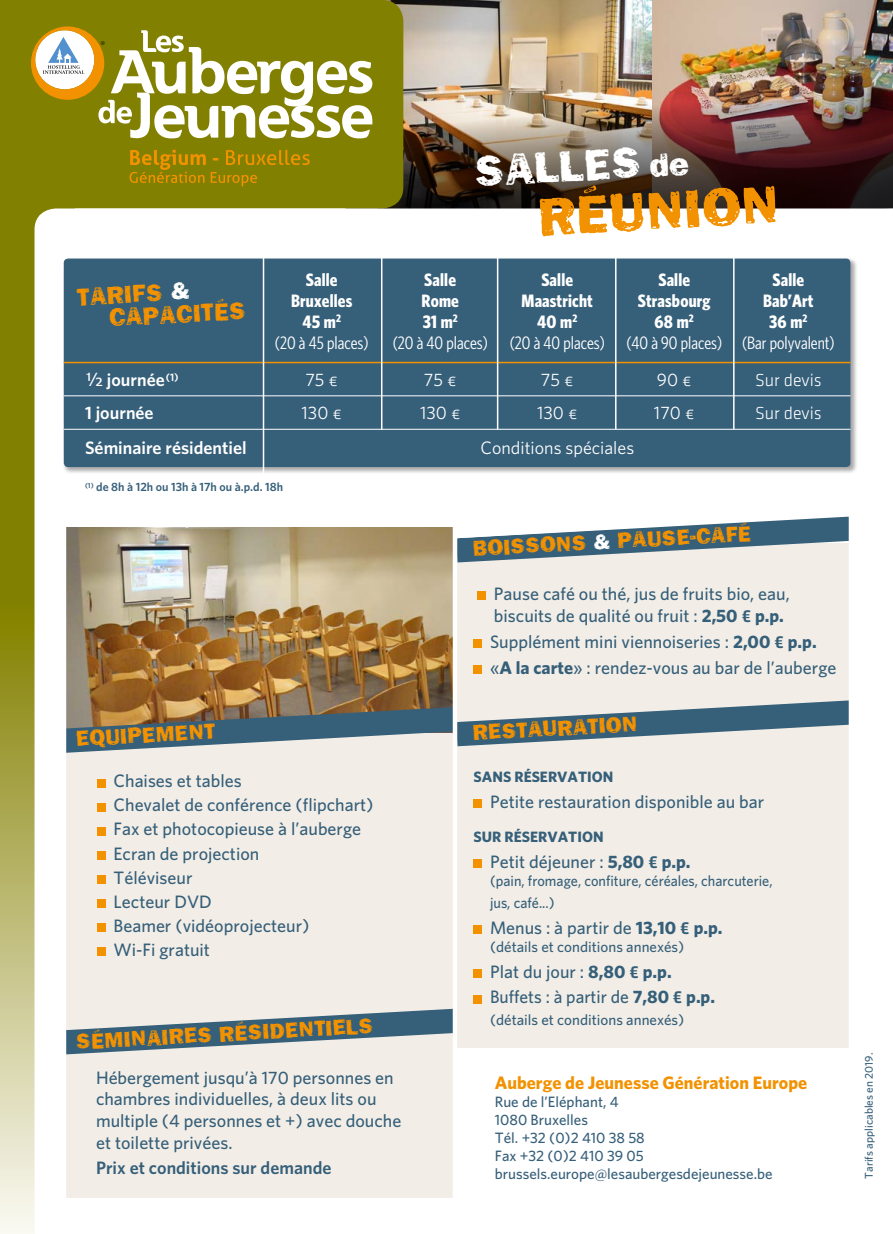
<style>
.page{position:relative;width:893px;height:1234px;background:#fff}
.page>*{position:absolute;margin:0;border:0;box-sizing:border-box;transform-origin:0 0}
.t1{font:55.35px "Frankie";color:#f39200}
.t2{font:45.6px "Frankie";color:#fff}
.t3{font:25.5px/22.4px "Frankie";color:#f39200}
.t4{font:22.5px "Frankie";color:#f39200}
.t5{font:500 18px/24px "Whitney";color:#365f79}
.t6{font:700 18px "Whitney Condensed";letter-spacing:.01em;color:#fff}
.t7{font:18px "Whitney Condensed";color:#fff}
.t8{font:18px "Whitney";color:#fff}
.t9{font:600 18px "Whitney";color:#fff}
.t10{font:700 18px "Whitney";color:#f39200}
.t11{font:600 18px "Whitney";color:#365f79}
.t12{font:18px "Klavika Light OSF";color:#fff}
.t13{font:500 15px/18px "Whitney";color:#365f79}
.t14{font:500 15px/21.6px "Whitney";color:#365f79;scale:.95 1}
.t15{font:700 15px "Whitney";color:#365f79}
.t16{font:600 12px "Whitney";color:#365f79}
.t17{font:500 11.25px "Whitney";color:#365f79}
.s1{color:#fff}
.s2{font-size:33.45px}
.s3{font-family:"Verdana";font-weight:400}
.s4{font-family:"Klavika Light OSF"}
.s5{font-weight:700}
.s6{font-family:"Klavika"}
</style>
<div class="page">
<img style="left:386px;top:0;width:266px;height:79px">
<img style="left:652px;top:0;width:241px;height:79px">
<img style="left:386px;top:79px;width:507px;height:129px">
<div style="left:0;top:0;width:35px;height:608px;background:#828000"></div>
<div style="left:0;top:0;width:403px;height:208px;background:#828000;border-radius:21px"></div>
<svg style="left:31px;top:26px;width:341px;height:112px"></svg>
<svg style="left:130px;top:150px;width:180px;height:36px"></svg>
<div style="left:0;top:604px;width:35px;height:629px;background:linear-gradient(to bottom,#837f00,#faf8f3)"></div>
<div style="left:63px;top:258px;width:794px;height:216px;background:#000;opacity:.35"></div>
<div style="left:64px;top:258px;width:786px;height:209px;background:#365f79;border-radius:4px"></div>
<hr style="left:64px;top:395px;width:786px;height:1px;background:#fff">
<hr style="left:64px;top:429px;width:786px;height:1px;background:#fff">
<hr style="left:64px;top:362px;width:786px;height:1px;background:#f39200">
<hr style="left:263px;top:254px;width:1px;height:220px;background:#fff">
<hr style="left:381px;top:248px;width:1px;height:181px;background:#fff">
<hr style="left:497px;top:249px;width:1px;height:180px;background:#fff">
<hr style="left:733px;top:249px;width:2px;height:180px;background:#fff">
<hr style="left:615px;top:249px;width:1px;height:180px;background:#fff">
<div style="left:64px;top:543px;width:787px;height:503px;background:#f2eee7"></div>
<div style="left:97px;top:778px;width:9px;height:9px;background:#f39200"></div>
<div style="left:97px;top:802px;width:9px;height:9px;background:#f39200"></div>
<div style="left:97px;top:826px;width:9px;height:9px;background:#f39200"></div>
<div style="left:97px;top:850px;width:9px;height:9px;background:#f39200"></div>
<div style="left:97px;top:874px;width:9px;height:9px;background:#f39200"></div>
<div style="left:97px;top:898px;width:9px;height:9px;background:#f39200"></div>
<div style="left:97px;top:922px;width:9px;height:9px;background:#f39200"></div>
<div style="left:97px;top:946px;width:9px;height:9px;background:#f39200"></div>
<div style="left:478px;top:591px;width:8px;height:9px;background:#f39200"></div>
<div style="left:474px;top:639px;width:8px;height:8px;background:#f39200"></div>
<div style="left:474px;top:665px;width:8px;height:8px;background:#f39200"></div>
<img style="left:66px;top:527px;width:387px;height:173px">
<svg style="left:66px;top:700px;width:783px;height:52px"></svg>
<div style="left:64px;top:994px;width:390px;height:203px;background:#f2eee7"></div>
<svg style="left:66px;top:1008px;width:387px;height:46px"></svg>
<hr style="left:453px;top:521px;width:4px;height:712px;background:#fff">
<hr style="left:62px;top:517px;width:4px;height:716px;background:#fff">
<hr style="left:849px;top:503px;width:4px;height:730px;background:#fff">
<svg style="left:457px;top:516px;width:392px;height:46px"></svg>
<div style="left:474px;top:799px;width:8px;height:8px;background:#f39200"></div>
<div style="left:474px;top:859px;width:8px;height:9px;background:#f39200"></div>
<div style="left:474px;top:925px;width:8px;height:8px;background:#f39200"></div>
<div style="left:474px;top:968px;width:8px;height:9px;background:#f39200"></div>
<div style="left:474px;top:994px;width:8px;height:9px;background:#f39200"></div>
<h3 class="t3" style="left:107px;top:283px;width:139px;text-indent:-31px;rotate:-3deg">TARIFS <span class="s1">&amp;<br></span>CAPACITÉS</h3>
<h2 class="t2" style="left:473px;top:144px;width:216px;rotate:-3deg">SALLES <span class="s2">de</span></h2>
<h1 class="t1" style="left:536px;top:184px;width:243px;rotate:-3deg">RÉUNION</h1>
<p class="t6" style="left:306px;top:269px;width:33px">Salle</p>
<p class="t6" style="left:424px;top:269px;width:33px">Salle</p>
<p class="t6" style="left:541px;top:269px;width:33px">Salle</p>
<p class="t6" style="left:658px;top:269px;width:33px">Salle</p>
<p class="t6" style="left:772px;top:269px;width:33px">Salle</p>
<p class="t6" style="left:291px;top:290px;width:63px">Bruxelles</p>
<p class="t6" style="left:421px;top:290px;width:39px">Rome</p>
<p class="t6" style="left:522px;top:290px;width:73px">Maastricht</p>
<p class="t6" style="left:638px;top:290px;width:74px">Strasbourg</p>
<p class="t6" style="left:763px;top:290px;width:52px">Bab’Art</p>
<p class="t6" style="left:302px;top:311px;width:40px">45 m<sup>2</sup></p>
<p class="t6" style="left:423px;top:311px;width:37px">31 m<sup>2</sup></p>
<p class="t6" style="left:537px;top:311px;width:42px">40 m<sup>2</sup></p>
<p class="t6" style="left:655px;top:311px;width:41px">68 m<sup>2</sup></p>
<p class="t6" style="left:769px;top:311px;width:40px">36 m<sup>2</sup></p>
<p class="t7" style="left:275px;top:332px;width:95px">(20 à 45 places)</p>
<p class="t7" style="left:393px;top:332px;width:443px">(20 à 40 places) (20 à 40 places) (40 à 90 places) (Bar polyvalent)</p>
<p class="t9" style="left:85px;top:369px;width:95px"><span class="s3">½</span> journée<sup>(1)</sup></p>
<p class="t8" style="left:305px;top:369px;width:34px">75 <span class="s4">€</span></p>
<p class="t8" style="left:424px;top:369px;width:34px">75 <span class="s4">€</span></p>
<p class="t8" style="left:541px;top:369px;width:34px">75 <span class="s4">€</span></p>
<p class="t8" style="left:657px;top:369px;width:36px">90 <span class="s4">€</span></p>
<p class="t12" style="left:755px;top:371px;width:68px">Sur devis</p>
<p class="t9" style="left:85px;top:402px;width:70px">1 journée</p>
<p class="t8" style="left:302px;top:402px;width:42px">130 <span class="s4">€</span></p>
<p class="t8" style="left:420px;top:402px;width:42px">130 <span class="s4">€</span></p>
<p class="t8" style="left:537px;top:402px;width:42px">130 <span class="s4">€</span></p>
<p class="t8" style="left:654px;top:402px;width:42px">170 <span class="s4">€</span></p>
<p class="t12" style="left:755px;top:404px;width:68px">Sur devis</p>
<p class="t9" style="left:85px;top:436px;width:163px">Séminaire résidentiel</p>
<p class="t8" style="left:480px;top:436px;width:155px">Conditions spéciales</p>
<p class="t16" style="left:85px;top:479px;width:200px"><sup>(1)</sup> de 8h à 12h ou 13h à 17h ou à.p.d. 18h</p>
<p class="t4" style="left:472px;top:534px;width:280px;rotate:-3deg">BOISSONS <span class="s1">&amp;</span> PAUSE-CAFÉ</p>
<p class="t4" style="left:75px;top:725px;width:141px;rotate:-3deg">EQUIPEMENT</p>
<p class="t5" style="left:114px;top:768px;width:261px">Chaises et tables<br>Chevalet de conférence (flipchart)<br>Fax et photocopieuse à l’auberge<br>Ecran de projection<br>Téléviseur<br>Lecteur DVD<br>Beamer (vidéoprojecteur)<br>Wi-Fi gratuit</p>
<p class="t4" style="left:75px;top:1027px;width:299px;rotate:-3deg">SÉMINAIRES RÉSIDENTIELS</p>
<p class="t5" style="left:96px;top:1065px;width:307px;line-height:21.6px">Hébergement jusqu’à 170 personnes en chambres individuelles, à deux lits ou multiple (4 personnes et +) avec douche et toilette privées.</p>
<p class="t11" style="left:96px;top:1156px;width:237px">Prix et conditions sur demande</p>
<p class="t5" style="left:494px;top:582px;width:297px;line-height:21.6px">Pause café ou thé, jus de fruits bio, eau, biscuits de qualité ou fruit : <span class="s5">2,50</span> <span class="s6">€</span> <span class="s5">p.p.</span></p>
<p class="t5" style="left:490px;top:628px;width:348px;line-height:25.8px">Supplément mini viennoiseries : <span class="s5">2,00</span> <span class="s6">€</span> <span class="s5">p.p. </span>«<span class="s5">A la carte</span>» : rendez-vous au bar de l’auberge</p>
<p class="t4" style="left:472px;top:719px;width:166px;rotate:-3deg">RESTAURATION</p>
<p class="t15" style="left:474px;top:767px;width:141px">SANS RÉSERVATION</p>
<p class="t5" style="left:490px;top:789px;width:276px">Petite restauration disponible au bar</p>
<p class="t15" style="left:474px;top:827px;width:131px">SUR RÉSERVATION</p>
<p class="t5" style="left:490px;top:849px;width:202px">Petit déjeuner : <span class="s5">5,80</span> <span class="s6">€</span> <span class="s5">p.p.</span></p>
<p class="t14" style="left:490px;top:869px;width:299px">(pain, fromage, confiture, céréales, charcuterie, jus, café...)</p>
<p class="t5" style="left:490px;top:914px;width:234px">Menus : à partir de <span class="s5">13,10</span> <span class="s6">€</span> <span class="s5">p.p.</span></p>
<p class="t13" style="left:490px;top:936px;width:196px">(détails et conditions annexés)</p>
<p class="t5" style="left:490px;top:957px;width:227px;line-height:25.8px">Plat du jour : <span class="s5">8,80</span> <span class="s6">€</span> <span class="s5">p.p.<br></span>Buffets : à partir de <span class="s5">7,80</span> <span class="s6">€</span> <span class="s5">p.p.</span></p>
<p class="t13" style="left:490px;top:1010px;width:196px">(détails et conditions annexés)</p>
<p class="t10" style="left:495px;top:1071px;width:314px">Auberge de Jeunesse Génération Europe</p>
<p class="t13" style="left:495px;top:1092px;width:279px">Rue de l’Eléphant, 4<br>1080 Bruxelles<br>Tél. +32 (0)2 410 38 58<br>Fax +32 (0)2 410 39 05 brussels.europe@lesaubergesdejeunesse.be</p>
<p class="t17" style="left:862px;top:1178px;width:127px;rotate:-90deg">Tarifs applicables en 2019.</p>
</div>
